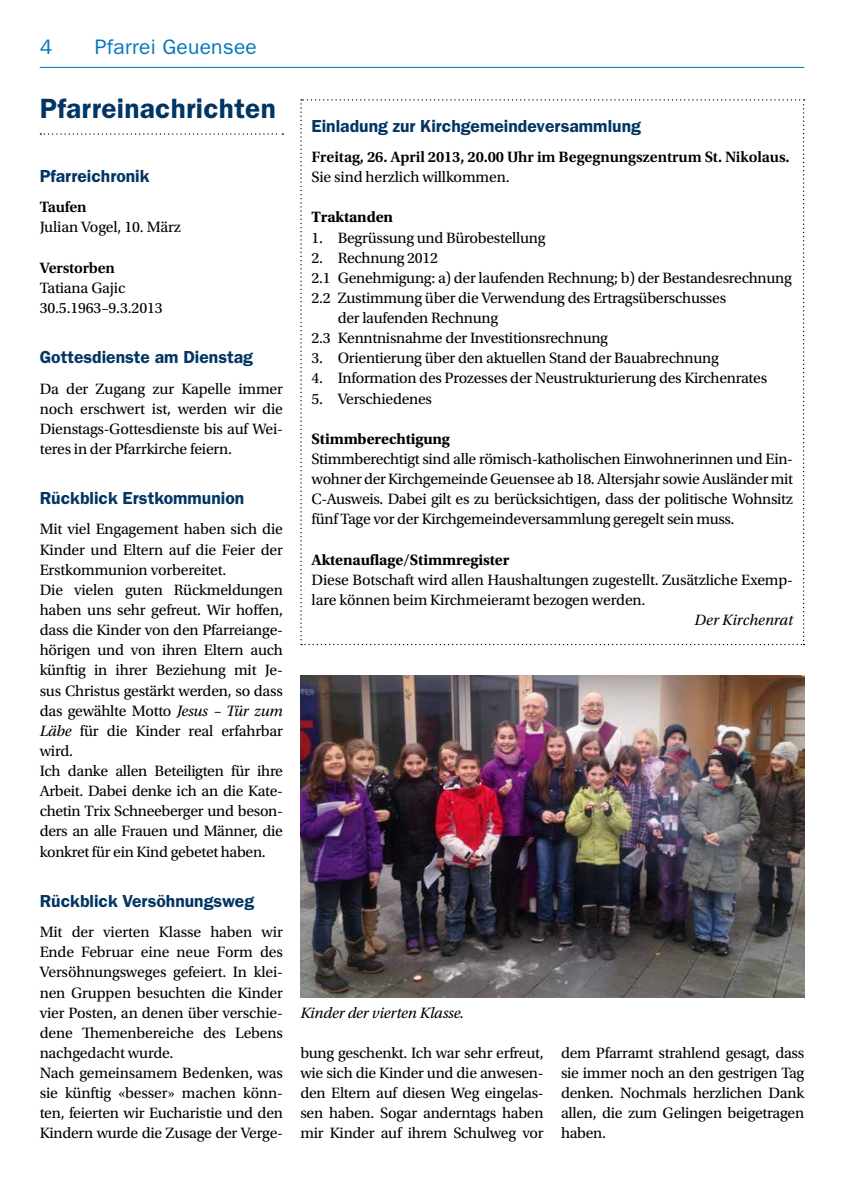
<style>
.page{position:relative;width:844px;height:1191px;background:#fff}
.page>*{position:absolute;margin:0;border:0;box-sizing:border-box;transform-origin:0 0}
.t1{font:600 28px "ITC Franklin Gothic Std";letter-spacing:.01em;color:#003564}
.t2{font:21px "ITC Franklin Gothic Std";letter-spacing:.01em;color:#0077be}
.t3{font:600 17.5px "ITC Franklin Gothic Std";color:#003564}
.t4{font:15.75px/20.1px "Utopia Std";letter-spacing:-.015em;color:#000}
.t5{font:600 15.75px "Utopia Std";letter-spacing:-.005em;color:#000}
.t6{font:700 15.75px "Utopia Std";letter-spacing:-.01em;color:#000}
.t7{font:italic 15.75px "Utopia Std";letter-spacing:-.01em;color:#000}
.s1{font-style:italic}
</style>
<div class="page">
<hr style="left:40px;top:67px;width:764px;height:1px;background:#0077be">
<svg style="left:40px;top:133px;width:243px;height:2px"></svg>
<svg style="left:300px;top:99px;width:504px;height:546px"></svg>
<img style="left:300px;top:675px;width:504px;height:322px">
<h2 class="t2" style="left:40px;top:35px;width:14px">4</h2>
<h2 class="t2" style="left:95px;top:35px;width:163px">Pfarrei Geuensee</h2>
<h1 class="t1" style="left:40px;top:92px;width:237px">Pfarreinachrichten</h1>
<p class="t3" style="left:40px;top:166px;width:111px">Pfarreichronik</p>
<p class="t5" style="left:40px;top:198px;width:48px">Taufen</p>
<p class="t4" style="left:40px;top:217px;width:143px">Julian Vogel, 10. März</p>
<p class="t5" style="left:40px;top:259px;width:77px">Verstorben</p>
<p class="t4" style="left:40px;top:278px;width:124px">Tatiana Gajic<br>30.5.1963–9.3.2013</p>
<p class="t3" style="left:40px;top:347px;width:215px">Gottesdienste am Dienstag</p>
<p class="t4" style="left:40px;top:378px;width:245px;text-align:justify">Da der Zugang zur Kapelle immer noch erschwert ist, werden wir die Dienstags-Gottesdienste bis auf Wei&shy;teres in der Pfarrkirche feiern.</p>
<p class="t3" style="left:40px;top:488px;width:206px">Rückblick Erstkommunion</p>
<p class="t4" style="left:40px;top:519px;width:245px">Mit viel Engagement haben sich die<br>Kinder und Eltern auf die Feier der<br>Erstkommunion vorbereitet.<br>Die vielen guten Rückmeldungen haben uns sehr gefreut. Wir hoffen, dass die Kinder von den Pfarreiange&shy;hörigen und von ihren Eltern auch künftig in ihrer Beziehung mit Je&shy;sus Christus gestärkt werden, so dass das gewählte Motto <span class="s1">Jesus – Tür zum<br>Läbe</span> für die Kinder real erfahrbar wird.<br>Ich danke allen Beteiligten für ihre<br>Arbeit. Dabei denke ich an die Kate&shy;chetin Trix Schneeberger und beson&shy;ders an alle Frauen und Männer, die konkret für ein Kind gebetet haben.</p>
<p class="t3" style="left:40px;top:890px;width:216px">Rückblick Versöhnungsweg</p>
<p class="t4" style="left:40px;top:922px;width:245px">Mit der vierten Klasse haben wir<br>Ende Februar eine neue Form des<br>Versöhnungsweges gefeiert. In klei&shy;nen Gruppen besuchten die Kinder vier Posten, an denen über verschie&shy;dene Themenbereiche des Lebens nachgedacht wurde.<br>Nach gemeinsamem Bedenken, was sie künftig «besser» machen könn&shy;ten, feierten wir Eucharistie und den<br>Kindern wurde die Zusage der Verge-</p>
<p class="t3" style="left:311px;top:115px;width:331px">Einladung zur Kirchgemeindeversammlung</p>
<p class="t5" style="left:311px;top:148px;width:479px">Freitag, 26. April 2013, 20.00 Uhr im Begegnungszentrum St. Nikolaus.</p>
<p class="t4" style="left:311px;top:167px;width:199px">Sie sind herzlich willkommen.</p>
<p class="t6" style="left:311px;top:208px;width:83px">Traktanden</p>
<p class="t4" style="left:311px;top:228px;width:235px">1. Begrüssung und Bürobestellung</p>
<p class="t4" style="left:311px;top:248px;width:128px">2. Rechnung 2012</p>
<p class="t4" style="left:311px;top:268px;width:481px">2.1 Genehmigung: a) der laufenden Rechnung; b) der Bestandesrechnung</p>
<p class="t4" style="left:311px;top:288px;width:416px">2.2 Zustimmung über die Verwendung des Ertragsüberschusses</p>
<p class="t4" style="left:337px;top:308px;width:162px">der laufenden Rechnung</p>
<p class="t4" style="left:311px;top:328px;width:298px">2.3 Kenntnisnahme der Investitionsrechnung</p>
<p class="t4" style="left:311px;top:348px;width:408px">3. Orientierung über den aktuellen Stand der Bauabrechnung</p>
<p class="t4" style="left:311px;top:368px;width:457px">4. Information des Prozesses der Neustrukturierung des Kirchenrates</p>
<p class="t4" style="left:311px;top:389px;width:122px">5. Verschiedenes</p>
<p class="t6" style="left:311px;top:429px;width:140px">Stimmberechtigung</p>
<p class="t4" style="left:311px;top:449px;width:483px;text-align:justify">Stimmberechtigt sind alle römisch-katholischen Einwohnerinnen und Ein&shy;wohner der Kirchgemeinde Geuensee ab 18. Altersjahr sowie Ausländer mit C-Ausweis. Dabei gilt es zu berücksichtigen, dass der politische Wohnsitz fünf Tage vor der Kirchgemeindeversammlung geregelt sein muss.</p>
<p class="t6" style="left:311px;top:550px;width:199px">Aktenauflage/Stimmregister</p>
<p class="t4" style="left:311px;top:570px;width:483px">Diese Botschaft wird allen Haushaltungen zugestellt. Zusätzliche Exemp&shy;lare können beim Kirchmeieramt bezogen werden.</p>
<p class="t7" style="left:694px;top:611px;width:100px">Der Kirchenrat</p>
<p class="t7" style="left:300px;top:1004px;width:165px">Kinder der vierten Klasse.</p>
<p class="t4" style="left:300px;top:1043px;width:245px;text-align:justify">bung geschenkt. Ich war sehr erfreut, wie sich die Kinder und die anwesen&shy;den Eltern auf diesen Weg eingelas&shy;sen haben. Sogar anderntags haben mir Kinder auf ihrem Schulweg vor</p>
<p class="t4" style="left:561px;top:1043px;width:245px;text-align:justify">dem Pfarramt strahlend gesagt, dass sie immer noch an den gestrigen Tag denken. Nochmals herzlichen Dank allen, die zum Gelingen beigetragen haben.</p>
</div>
